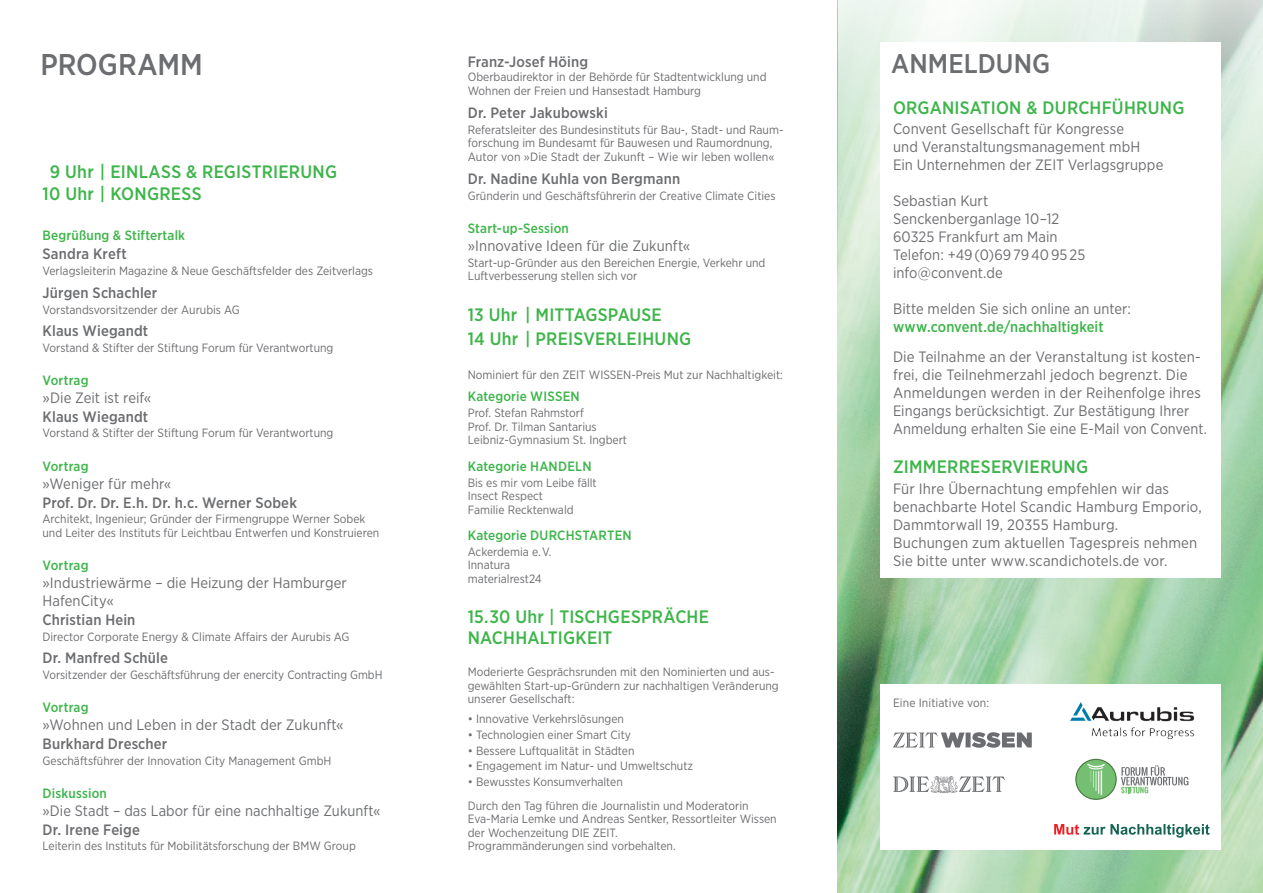
<style>
.page{position:relative;width:1263px;height:893px;background:#fff}
.page>*{position:absolute;margin:0;border:0;box-sizing:border-box;transform-origin:0 0}
.t1{font:500 30px "Gotham Narrow";letter-spacing:-.005em;color:#6c6d70}
.t2{font:500 27px "Gotham Narrow";color:#6c6d70}
.t3{font:500 18px/21.6px "Gotham Narrow";letter-spacing:.015em;color:#3db54a}
.t4{font:15px/18px "Gotham Narrow";letter-spacing:.005em;color:#6c6d70}
.t5{font:500 15px "Gotham Narrow";letter-spacing:.01em;color:#6c6d70}
.t6{font:500 15px "Gotham Narrow";letter-spacing:.01em;color:#3db54a}
.t7{font:500 13.5px "Gotham Narrow";letter-spacing:.015em;color:#3db54a}
.t8{font:12px/13.5px "Gotham Narrow";color:#6c6d70}
</style>
<div class="page">
<img style="left:838px;top:335px;width:425px;height:558px">
<svg style="left:838px;top:0;width:425px;height:335px;background:#d9e9d9"></svg>
<div style="left:880px;top:684px;width:340px;height:166px;background:#fff"></div>
<div style="left:880px;top:43px;width:340px;height:535px;background:#fff"></div>
<svg style="left:1075px;top:759px;width:42px;height:41px"></svg>
<div style="left:1076px;top:760px;width:39px;height:39px;background:#75bf73;border-radius:50%"></div>
<svg style="left:1087px;top:764px;width:18px;height:31px"></svg>
<svg style="left:1121px;top:765px;width:67px;height:28px"></svg>
<svg style="left:1054px;top:824px;width:155px;height:14px"></svg>
<svg style="left:893px;top:732px;width:139px;height:16px"></svg>
<svg style="left:893px;top:776px;width:112px;height:17px"></svg>
<img style="left:1070px;top:702px;width:125px;height:38px">
<h1 class="t1" style="left:40px;top:45px;width:164px">PROGRAMM</h1>
<h3 class="t3" style="left:43px;top:161px;width:296px;text-indent:7px">9 Uhr | EINLASS &amp; REGISTRIERUNG<br>10 Uhr | KONGRESS</h3>
<p class="t7" style="left:43px;top:227px;width:144px">Begrüßung &amp; Stiftertalk</p>
<p class="t5" style="left:43px;top:244px;width:86px">Sandra Kreft</p>
<p class="t8" style="left:43px;top:264px;width:332px">Verlagsleiterin Magazine &amp; Neue Geschäftsfelder des Zeitverlags</p>
<p class="t5" style="left:43px;top:283px;width:116px">Jürgen Schachler</p>
<p class="t8" style="left:43px;top:302px;width:199px">Vorstandsvorsitzender der Aurubis AG</p>
<p class="t5" style="left:43px;top:321px;width:107px">Klaus Wiegandt</p>
<p class="t8" style="left:43px;top:340px;width:292px">Vorstand &amp; Stifter der Stiftung Forum für Verantwortung</p>
<p class="t7" style="left:43px;top:371px;width:48px">Vortrag</p>
<p class="t4" style="left:43px;top:388px;width:110px">»Die Zeit ist reif«</p>
<p class="t5" style="left:43px;top:407px;width:107px">Klaus Wiegandt</p>
<p class="t8" style="left:43px;top:426px;width:292px">Vorstand &amp; Stifter der Stiftung Forum für Verantwortung</p>
<p class="t7" style="left:43px;top:457px;width:48px">Vortrag</p>
<p class="t4" style="left:43px;top:474px;width:130px">»Weniger für mehr«</p>
<p class="t5" style="left:43px;top:493px;width:256px">Prof. Dr. Dr. E.h. Dr. h.c. Werner Sobek</p>
<p class="t8" style="left:43px;top:512px;width:338px">Architekt, Ingenieur; Gründer der Firmengruppe Werner Sobek und Leiter des Instituts für Leichtbau Entwerfen und Konstruieren</p>
<p class="t7" style="left:43px;top:557px;width:48px">Vortrag</p>
<p class="t4" style="left:43px;top:573px;width:306px">»Industriewärme – die Heizung der Hamburger<br>HafenCity«</p>
<p class="t5" style="left:43px;top:610px;width:94px">Christian Hein</p>
<p class="t8" style="left:43px;top:630px;width:309px">Director Corporate Energy &amp; Climate Affairs der Aurubis AG</p>
<p class="t5" style="left:43px;top:648px;width:127px">Dr. Manfred Schüle</p>
<p class="t8" style="left:43px;top:667px;width:341px">Vorsitzender der Geschäftsführung der enercity Contracting GmbH</p>
<p class="t7" style="left:43px;top:699px;width:48px">Vortrag</p>
<p class="t4" style="left:43px;top:715px;width:303px">»Wohnen und Leben in der Stadt der Zukunft«</p>
<p class="t5" style="left:43px;top:734px;width:126px">Burkhard Drescher</p>
<p class="t8" style="left:43px;top:753px;width:290px">Geschäftsführer der Innovation City Management GmbH</p>
<p class="t7" style="left:43px;top:784px;width:66px">Diskussion</p>
<p class="t4" style="left:43px;top:801px;width:339px">»Die Stadt – das Labor für eine nachhaltige Zukunft«</p>
<p class="t5" style="left:43px;top:820px;width:99px">Dr. Irene Feige</p>
<p class="t8" style="left:43px;top:839px;width:315px">Leiterin des Instituts für Mobilitätsforschung der BMW Group</p>
<p class="t5" style="left:468px;top:52px;width:122px">Franz-Josef Höing</p>
<p class="t8" style="left:468px;top:70px;width:300px">Oberbaudirektor in der Behörde für Stadtentwicklung und<br>Wohnen der Freien und Hansestadt Hamburg</p>
<p class="t5" style="left:468px;top:103px;width:142px">Dr. Peter Jakubowski</p>
<p class="t8" style="left:468px;top:123px;width:317px">Referatsleiter des Bundesinstituts für Bau-, Stadt- und Raum&shy;forschung im Bundesamt für Bauwesen und Raumordnung,<br>Autor von »Die Stadt der Zukunft – Wie wir leben wollen«</p>
<p class="t5" style="left:468px;top:169px;width:214px">Dr. Nadine Kuhla von Bergmann</p>
<p class="t8" style="left:468px;top:189px;width:309px">Gründerin und Geschäftsführerin der Creative Climate Cities</p>
<p class="t7" style="left:468px;top:220px;width:103px">Start-up-Session</p>
<p class="t4" style="left:468px;top:236px;width:224px">»Innovative Ideen für die Zukunft«</p>
<p class="t8" style="left:468px;top:255px;width:299px">Start-up-Gründer aus den Bereichen Energie, Verkehr und<br>Luftverbesserung stellen sich vor</p>
<h3 class="t3" style="left:468px;top:302px;width:225px;line-height:23.7px">13 Uhr | MITTAGSPAUSE<br>14 Uhr | PREISVERLEIHUNG</h3>
<p class="t8" style="left:468px;top:368px;width:317px">Nominiert für den ZEIT WISSEN-Preis Mut zur Nachhaltigkeit:</p>
<p class="t7" style="left:468px;top:388px;width:113px">Kategorie WISSEN</p>
<p class="t8" style="left:468px;top:406px;width:161px">Prof. Stefan Rahmstorf<br>Prof. Dr. Tilman Santarius<br>Leibniz-Gymnasium St. Ingbert</p>
<p class="t7" style="left:468px;top:458px;width:125px">Kategorie HANDELN</p>
<p class="t8" style="left:468px;top:475px;width:131px">Bis es mir vom Leibe fällt<br>Insect Respect<br>Familie Recktenwald</p>
<p class="t7" style="left:468px;top:527px;width:165px">Kategorie DURCHSTARTEN</p>
<p class="t8" style="left:468px;top:545px;width:85px">Ackerdemia e. V.<br>Innatura materialrest24</p>
<h3 class="t3" style="left:468px;top:606px;width:243px;line-height:21px">15.30 Uhr | TISCHGESPRÄCHE<br>NACHHALTIGKEIT</h3>
<p class="t8" style="left:468px;top:665px;width:312px">Moderierte Gesprächsrunden mit den Nominierten und aus&shy;gewählten Start-up-Gründern zur nachhaltigen Veränderung unserer Gesellschaft:</p>
<p class="t8" style="left:468px;top:712px;width:158px">• Innovative Verkehrslösungen</p>
<p class="t8" style="left:468px;top:728px;width:165px">• Technologien einer Smart City</p>
<p class="t8" style="left:468px;top:743px;width:168px">• Bessere Luftqualität in Städten</p>
<p class="t8" style="left:468px;top:759px;width:227px">• Engagement im Natur- und Umweltschutz</p>
<p class="t8" style="left:468px;top:769px;width:282px;line-height:24.2px">• Bewusstes Konsumverhalten<br>Durch den Tag führen die Journalistin und Moderatorin</p>
<p class="t8" style="left:468px;top:812px;width:310px">Eva-Maria Lemke und Andreas Sentker, Ressortleiter Wissen der Wochenzeitung DIE ZEIT.<br>Programmänderungen sind vorbehalten.</p>
<h2 class="t2" style="left:891px;top:46px;width:161px">ANMELDUNG</h2>
<h3 class="t3" style="left:893px;top:96px;width:293px">ORGANISATION &amp; DURCHFÜHRUNG</h3>
<p class="t4" style="left:893px;top:119px;width:272px">Convent Gesellschaft für Kongresse<br>und Veranstaltungsmanagement mbH<br>Ein Unternehmen der ZEIT Verlagsgruppe</p>
<p class="t4" style="left:893px;top:191px;width:194px">Sebastian Kurt<br>Senckenberganlage 10–12<br>60325 Frankfurt am Main<br>Telefon: +49 (0)69 79 40 95 25 info@convent.de</p>
<p class="t4" style="left:893px;top:299px;width:239px">Bitte melden Sie sich online an unter:</p>
<p class="t6" style="left:893px;top:317px;width:212px">www.convent.de/nachhaltigkeit</p>
<p class="t4" style="left:893px;top:348px;width:315px">Die Teilnahme an der Veranstaltung ist kosten&shy;frei, die Teilnehmerzahl jedoch begrenzt. Die Anmeldungen werden in der Reihenfolge ihres Eingangs berücksichtigt. Zur Bestätigung Ihrer Anmeldung erhalten Sie eine E-Mail von Convent.</p>
<h3 class="t3" style="left:893px;top:456px;width:197px">ZIMMERRESERVIERUNG</h3>
<p class="t4" style="left:893px;top:479px;width:310px">Für Ihre Übernachtung empfehlen wir das benachbarte Hotel Scandic Hamburg Emporio, Dammtorwall 19, 20355 Hamburg.<br>Buchungen zum aktuellen Tagespreis nehmen Sie bitte unter www.scandichotels.de vor.</p>
<p class="t8" style="left:893px;top:696px;width:98px">Eine Initiative von:</p>
</div>
